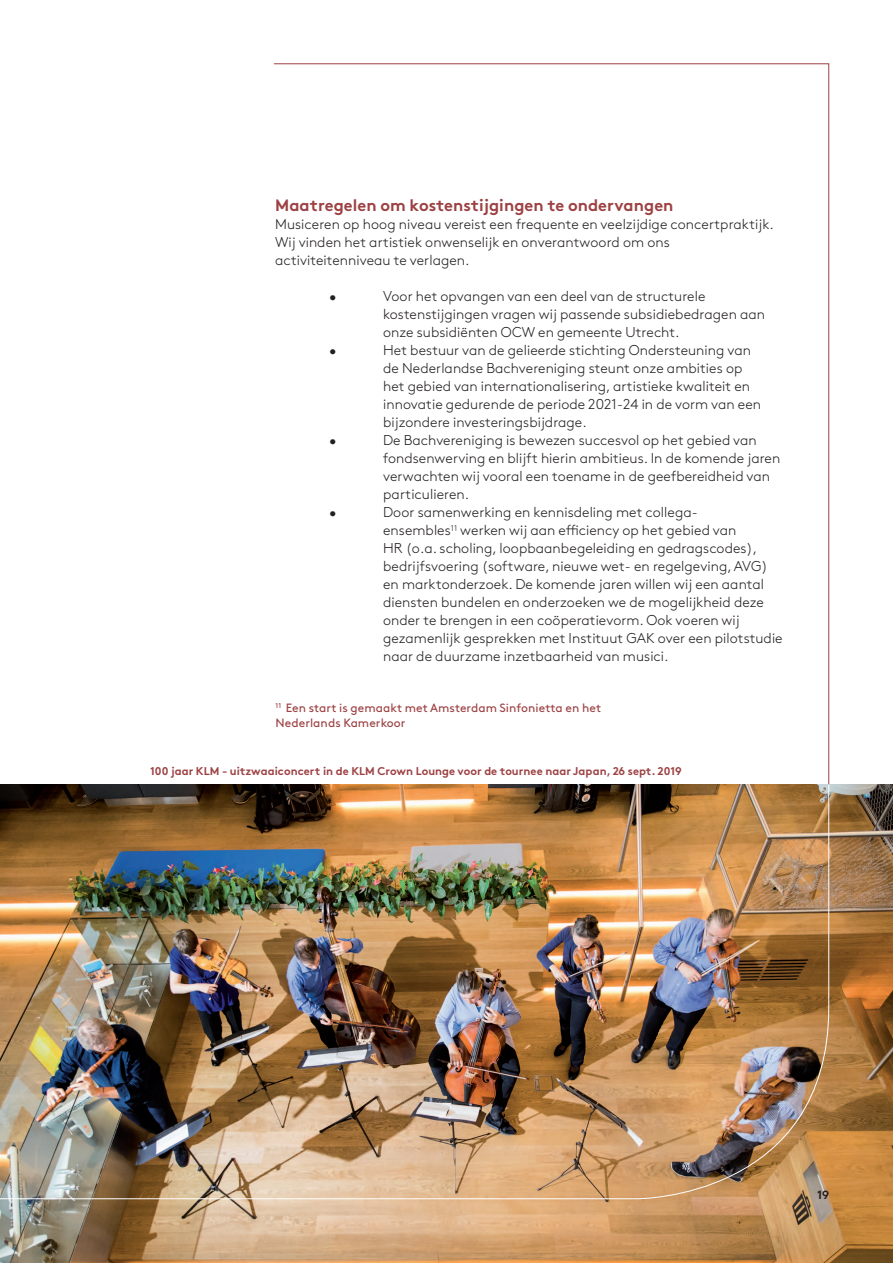
<style>
.page{position:relative;width:893px;height:1263px;background:#fff}
.page>*{position:absolute;margin:0;border:0;box-sizing:border-box;transform-origin:0 0}
.t1{font:700 16.5px "Brown";letter-spacing:.005em;color:#9d4143}
.t2{font:300 14.25px/18px "Brown";letter-spacing:.005em;color:#231f20}
.t3{font:12px/15px "Brown";letter-spacing:.005em;color:#9d4143}
.t4{font:700 12px "Brown";color:#231f20}
.t5{font:700 11.25px "Brown";letter-spacing:.005em;color:#9d4143}
</style>
<div class="page">
<img style="left:0;top:784px;width:893px;height:479px">
<svg style="left:274px;top:63px;width:555px;height:721px"></svg>
<img style="left:0;top:784px;width:829px;height:415px">
<p class="t1" style="left:275px;top:192px;width:400px">Maatregelen om kostenstijgingen te ondervangen</p>
<p class="t2" style="left:275px;top:214px;width:500px">Musiceren op hoog niveau vereist een frequente en veelzijdige concertpraktijk.<br>Wij vinden het artistiek onwenselijk en onverantwoord om ons activiteitenniveau te verlagen.</p>
<p class="t2" style="left:329px;top:286px;width:9px">•</p>
<p class="t2" style="left:383px;top:286px;width:383px">Voor het opvangen van een deel van de structurele kostenstijgingen vragen wij passende subsidiebedragen aan onze subsidiënten OCW en gemeente Utrecht.</p>
<p class="t2" style="left:329px;top:340px;width:9px">•</p>
<p class="t2" style="left:383px;top:340px;width:380px">Het bestuur van de gelieerde stichting Ondersteuning van de Nederlandse Bachvereniging steunt onze ambities op het gebied van internationalisering, artistieke kwaliteit en innovatie gedurende de periode 2021-24 in de vorm van een bijzondere investeringsbijdrage.</p>
<p class="t2" style="left:329px;top:430px;width:9px">•</p>
<p class="t2" style="left:383px;top:430px;width:399px">De Bachvereniging is bewezen succesvol op het gebied van fondsenwerving en blijft hierin ambitieus. In de komende jaren verwachten wij vooral een toename in de geefbereidheid van particulieren.</p>
<p class="t2" style="left:329px;top:502px;width:9px">•</p>
<p class="t2" style="left:383px;top:502px;width:401px">Door samenwerking en kennisdeling met collega-<br>ensembles<sup>11</sup> werken wij aan efficiency op het gebied van<br>HR (o.a. scholing, loopbaanbegeleiding en gedragscodes), bedrijfsvoering (software, nieuwe wet- en regelgeving, AVG) en marktonderzoek. De komende jaren willen wij een aantal diensten bundelen en onderzoeken we de mogelijkheid deze onder te brengen in een coöperatievorm. Ook voeren wij gezamenlijk gesprekken met Instituut GAK over een pilotstudie naar de duurzame inzetbaarheid van musici.</p>
<p class="t3" style="left:276px;top:699px;width:327px"><sup>11</sup> Een start is gemaakt met Amsterdam Sinfonietta en het<br>Nederlands Kamerkoor</p>
<p class="t5" style="left:150px;top:762px;width:533px">100 jaar KLM - uitzwaaiconcert in de KLM Crown Lounge voor de tournee naar Japan, 26 sept. 2019</p>
<p class="t4" style="left:817px;top:1185px;width:14px">19</p>
</div>
